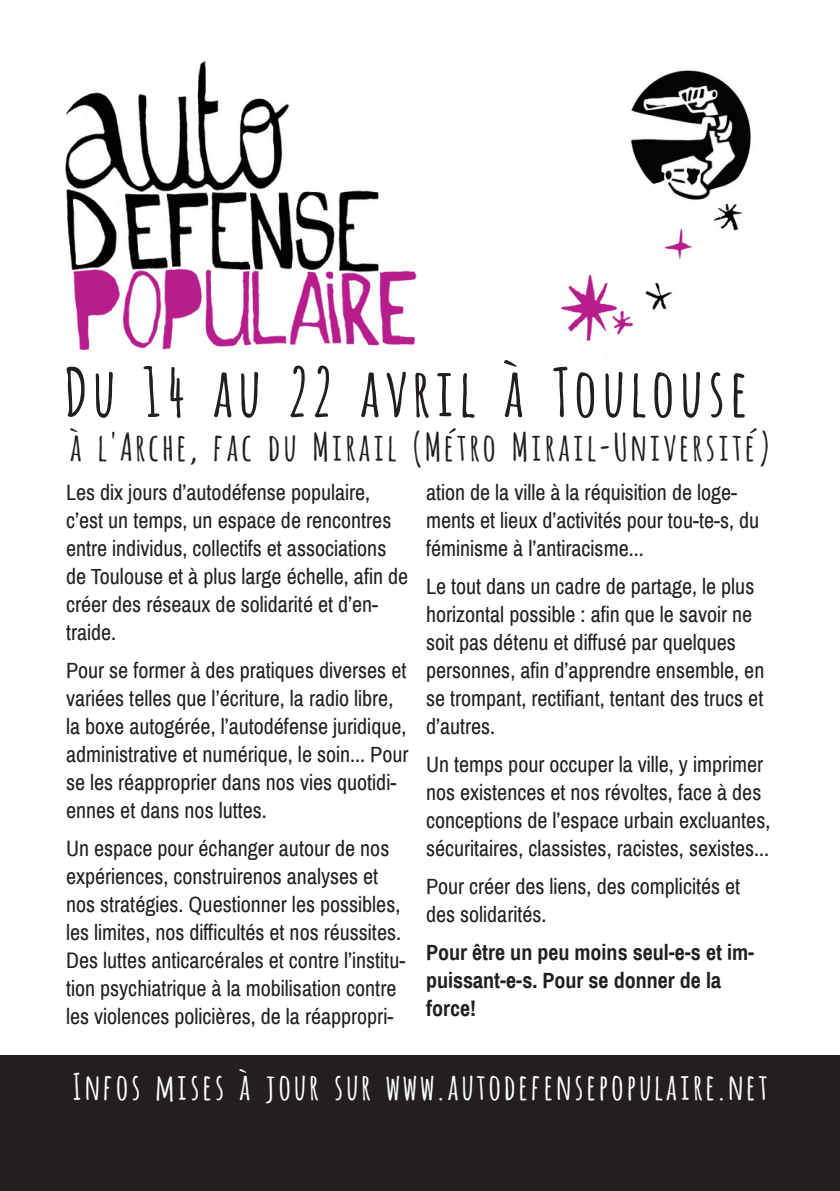
<style>
.page{position:relative;width:840px;height:1191px;background:#fff}
.page>*{position:absolute;margin:0;border:0;box-sizing:border-box;transform-origin:0 0}
.t1{font:700 66px "Amatica SC";color:#231f20}
.t2{font:700 38px "Amatica SC";color:#231f20}
.t3{font:700 36px "Amatica SC";color:#fff}
.t4{font:22px/28px "Archivo Narrow";color:#231f20}
.t5{font:700 22px/28px "Archivo Narrow";color:#231f20}
</style>
<div class="page">
<img style="left:65px;top:60px;width:352px;height:290px">
<img style="left:560px;top:204px;width:183px;height:151px">
<img style="left:630px;top:70px;width:121px;height:130px">
<div style="left:0;top:1055px;width:839px;height:136px;background:#231f20"></div>
<h1 class="t1" style="left:62px;top:338px;width:689px">Du 14 au 22 avril à Toulouse</h1>
<h2 class="t2" style="left:68px;top:415px;width:703px">à l'Arche, fac du Mirail (Métro Mirail-Université)</h2>
<p class="t4" style="left:66px;top:478px;width:343px">Les dix jours d’autodéfense populaire, c’est un temps, un espace de rencontres entre individus, collectifs et associations de Toulouse et à plus large échelle, afin de créer des réseaux de solidarité et d’en&shy;traide.</p>
<p class="t4" style="left:66px;top:656px;width:343px">Pour se former à des pratiques diverses et variées telles que l’écriture, la radio libre, la boxe autogérée, l’autodéfense juridique, administrative et numérique, le soin... Pour se les réapproprier dans nos vies quotidi&shy;ennes et dans nos luttes.</p>
<p class="t4" style="left:66px;top:834px;width:340px">Un espace pour échanger autour de nos expériences, construirenos analyses et nos stratégies. Questionner les possibles, les limites, nos difficultés et nos réussites.<br>Des luttes anticarcérales et contre l’institu&shy;tion psychiatrique à la mobilisation contre les violences policières, de la réappropri-</p>
<p class="t4" style="left:426px;top:478px;width:334px">ation de la ville à la réquisition de loge&shy;ments et lieux d’activités pour tou-te-s, du féminisme à l’antiracisme...</p>
<p class="t4" style="left:426px;top:572px;width:340px">Le tout dans un cadre de partage, le plus horizontal possible : afin que le savoir ne soit pas détenu et diffusé par quelques personnes, afin d’apprendre ensemble, en se trompant, rectifiant, tentant des trucs et d’autres.</p>
<p class="t4" style="left:426px;top:750px;width:346px">Un temps pour occuper la ville, y imprimer nos existences et nos révoltes, face à des conceptions de l’espace urbain excluantes, sécuritaires, classistes, racistes, sexistes...</p>
<p class="t4" style="left:426px;top:872px;width:315px">Pour créer des liens, des complicités et des solidarités.</p>
<p class="t5" style="left:426px;top:938px;width:329px">Pour être un peu moins seul-e-s et im&shy;puissant-e-s. Pour se donner de la force!</p>
<h3 class="t3" style="left:71px;top:1057px;width:698px">Infos mises à jour sur www.autodefensepopulaire.net</h3>
</div>
